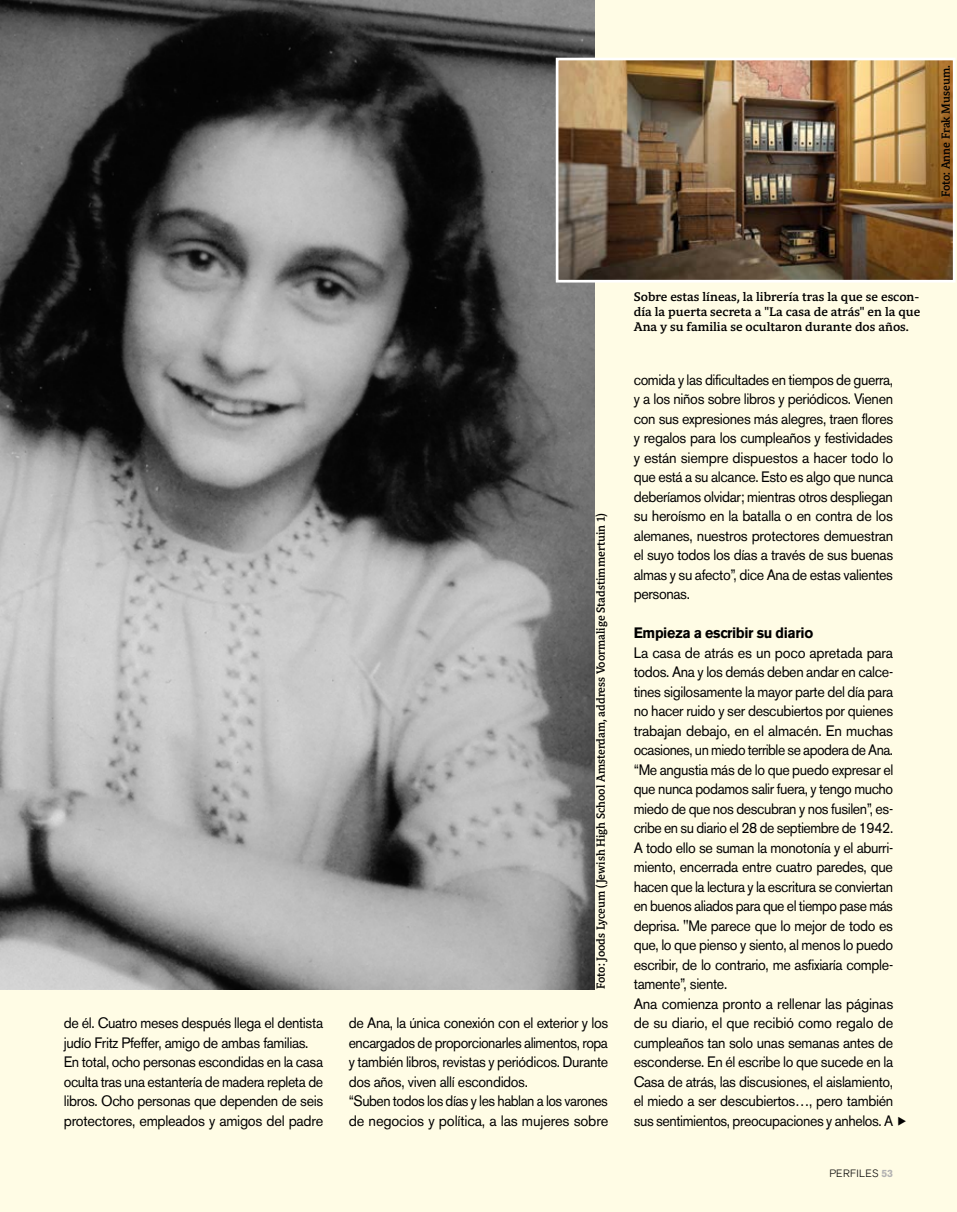
<style>
.page{position:relative;width:957px;height:1212px;background:#fffce5}
.page>*{position:absolute;margin:0;border:0;box-sizing:border-box;transform-origin:0 0}
.t1{font:15px/19.5px "Akzidenz Grotesk BE";letter-spacing:-.025em;color:#000}
.t2{font:15px/19.5px "Akzidenz Grotesk BE";letter-spacing:-.025em;color:#000;scale:.95 1}
.t3{font:15px/19.5px "Akzidenz Grotesk BE";letter-spacing:-.025em;color:#000;text-align:justify;scale:.94 1}
.t4{font:700 15px "Akzidenz Grotesk BE";letter-spacing:-.025em;color:#000;scale:.95 1}
.t5{font:700 12.75px/15px "Harmony Serif";color:#000;text-align:justify}
.t6{font:700 12px "Harmony Serif";color:#000;scale:.93 1}
.t7{font:300 10.5px "Akzidenz Grotesk BE";letter-spacing:.04em;color:#000}
.s1{font-weight:700;color:#b3b2b2}
</style>
<div class="page">
<img style="left:0;top:0;width:594px;height:989px">
<img style="left:560px;top:62px;width:391px;height:217px">
<div style="left:556px;top:58px;width:399px;height:225px;border:3px solid #fff"></div>
<p class="t6" style="left:938px;top:197px;width:143px;rotate:-90deg">Foto: Anne Frak Museum.</p>
<p class="t6" style="left:593px;top:989px;width:513px;rotate:-90deg">Foto: Joods Lyceum (Jewish High School Amsterdam, address Voormalige Stadstimmertuin 1)</p>
<p class="t2" style="left:64px;top:1013px;width:275px">de él. Cuatro meses después llega el dentista judío Fritz Pfeffer, amigo de ambas familias.<br>En total, ocho personas escondidas en la casa oculta tras una estantería de madera repleta de libros. Ocho personas que dependen de seis protectores, empleados y amigos del padre</p>
<p class="t2" style="left:349px;top:1013px;width:275px">de Ana, la única conexión con el exterior y los encargados de proporcionarles alimentos, ropa y también libros, revistas y periódicos. Durante dos años, viven allí escondidos.<br>“Suben todos los días y les hablan a los varones de negocios y política, a las mujeres sobre</p>
<p class="t5" style="left:634px;top:289px;width:288px">Sobre estas líneas, la librería tras la que se escon&shy;día la puerta secreta a "La casa de atrás" en la que Ana y su familia se ocultaron durante dos años.</p>
<p class="t3" style="left:634px;top:370px;width:278px">comida y las dificultades en tiempos de guerra, y a los niños sobre libros y periódicos. Vienen con sus expresiones más alegres, traen flores y regalos para los cumpleaños y festividades y están siempre dispuestos a hacer todo lo que está a su alcance. Esto es algo que nunca deberíamos olvidar; mientras otros despliegan su heroísmo en la batalla o en contra de los alemanes, nuestros protectores demuestran el suyo todos los días a través de sus buenas almas y su afecto”, dice Ana de estas valientes personas.</p>
<p class="t4" style="left:634px;top:624px;width:190px">Empieza a escribir su diario</p>
<p class="t1" style="left:634px;top:643px;width:261px">La casa de atrás es un poco apretada para todos. Ana y los demás deben andar en calce&shy;tines sigilosamente la mayor parte del día para no hacer ruido y ser descubiertos por quienes trabajan debajo, en el almacén. En muchas ocasiones, un miedo terrible se apodera de Ana. “Me angustia más de lo que puedo expresar el que nunca podamos salir fuera, y tengo mucho miedo de que nos descubran y nos fusilen”, es&shy;cribe en su diario el 28 de septiembre de 1942.<br>A todo ello se suman la monotonía y el aburri&shy;miento, encerrada entre cuatro paredes, que hacen que la lectura y la escritura se conviertan en buenos aliados para que el tiempo pase más deprisa. "Me parece que lo mejor de todo es que, lo que pienso y siento, al menos lo puedo escribir, de lo contrario, me asfixiaría comple&shy;tamente”, siente.<br>Ana comienza pronto a rellenar las páginas de su diario, el que recibió como regalo de cumpleaños tan solo unas semanas antes de esconderse. En él escribe lo que sucede en la Casa de atrás, las discusiones, el aislamiento, el miedo a ser descubiertos…, pero también sus sentimientos, preocupaciones y anhelos. A</p>
<p class="t7" style="left:829px;top:1167px;width:65px">PERFILES <span class="s1">53</span></p>
</div>
